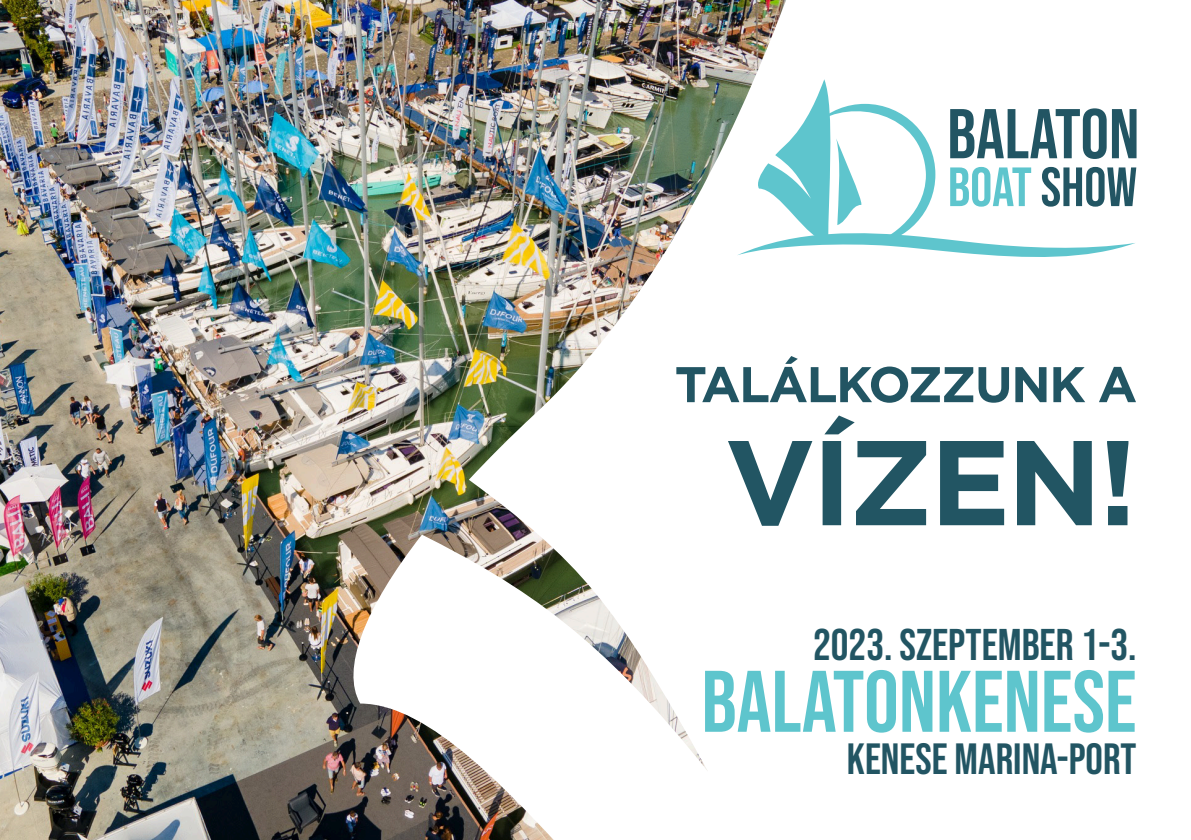
<style>
.page{position:relative;width:1191px;height:840px;background:#fff}
.page>*{position:absolute;margin:0;border:0;box-sizing:border-box;transform-origin:0 0}
.t1{font:700 120.2px "Gotham";letter-spacing:-.03em;color:#225563}
.t2{font:87px "Bebas Neue";color:#5ec5cd}
.t3{font:700 50px "Gotham";letter-spacing:-.03em;color:#225563}
.t4{font:44.4px "Bebas Neue";color:#225563}
.t5{font:43.6px "Bebas Neue";color:#225563}
</style>
<div class="page">
<img style="left:0;top:0;width:340px;height:839px">
<img style="left:340px;top:0;width:446px;height:839px">
<svg style="left:737px;top:79px;width:399px;height:181px"></svg>
<p class="t3" style="left:674px;top:351px;width:464px">TALÁLKOZZUNK A</p>
<h1 class="t1" style="left:725px;top:402px;width:414px">VÍZEN!</h1>
<p class="t4" style="left:813px;top:618px;width:325px">2023. SZEPTEMBER 1-3.</p>
<h2 class="t2" style="left:701px;top:652px;width:436px">BALATONKENESE</h2>
<p class="t5" style="left:847px;top:733px;width:291px">KENESE MARINA-PORT</p>
</div>
